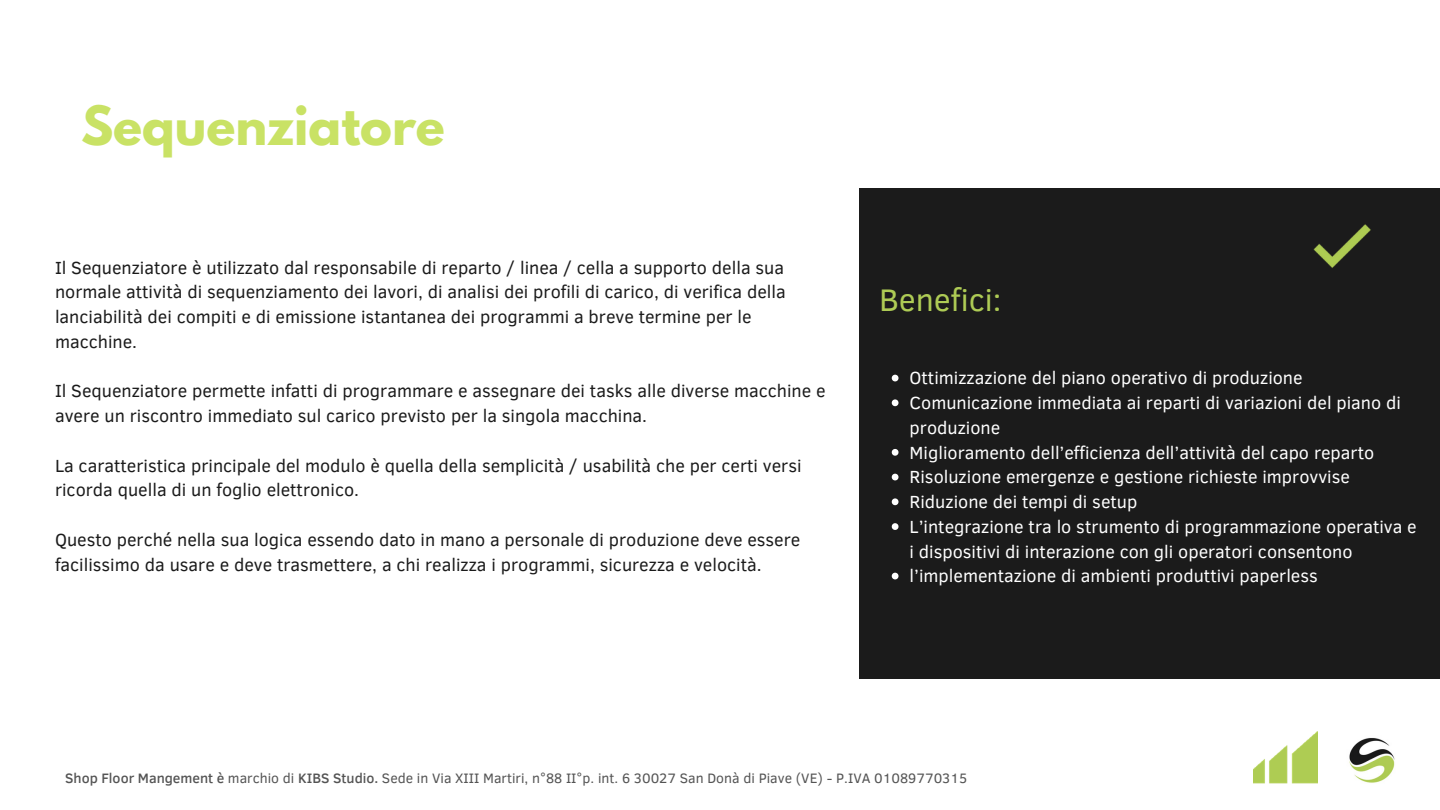
<style>
.page{position:relative;width:1440px;height:810px;background:#fff}
.page>*{position:absolute;margin:0;border:0;box-sizing:border-box;transform-origin:0 0}
.t1{font:700 48px "League Spartan";color:#c9e265}
.t2{font:32px "Clear Sans";color:#aecb55}
.t3{font:18px/24.8px "Clear Sans";color:#1b1b1b}
.t4{font:18px/24.8px "Clear Sans";color:#fff}
.t5{font:14px "Clear Sans";color:#545454}
.s1{font-weight:500}
</style>
<div class="page">
<img style="left:1349px;top:738px;width:46px;height:45px">
<img style="left:1254px;top:731px;width:64px;height:53px">
<div style="left:859px;top:188px;width:581px;height:490px;background:#1b1b1b"></div>
<svg style="left:892px;top:375px;width:7px;height:6px"></svg>
<svg style="left:892px;top:399px;width:7px;height:7px"></svg>
<svg style="left:892px;top:449px;width:7px;height:7px"></svg>
<svg style="left:892px;top:474px;width:7px;height:6px"></svg>
<svg style="left:892px;top:498px;width:7px;height:7px"></svg>
<svg style="left:892px;top:523px;width:7px;height:7px"></svg>
<svg style="left:892px;top:573px;width:7px;height:6px"></svg>
<img style="left:1313px;top:224px;width:58px;height:44px">
<h1 class="t1" style="left:81px;top:102px;width:365px">Sequenziatore</h1>
<p class="t3" style="left:55px;top:254px;width:732px">Il Sequenziatore è utilizzato dal responsabile di reparto / linea / cella a supporto della sua normale attività di sequenziamento dei lavori, di analisi dei profili di carico, di verifica della lanciabilità dei compiti e di emissione istantanea dei programmi a breve termine per le macchine.</p>
<p class="t3" style="left:55px;top:378px;width:772px">Il Sequenziatore permette infatti di programmare e assegnare dei tasks alle diverse macchine e avere un riscontro immediato sul carico previsto per la singola macchina.</p>
<p class="t3" style="left:55px;top:452px;width:748px">La caratteristica principale del modulo è quella della semplicità / usabilità che per certi versi ricorda quella di un foglio elettronico.</p>
<p class="t3" style="left:55px;top:526px;width:747px">Questo perché nella sua logica essendo dato in mano a personale di produzione deve essere facilissimo da usare e deve trasmettere, a chi realizza i programmi, sicurezza e velocità.</p>
<h2 class="t2" style="left:879px;top:276px;width:124px">Benefici:</h2>
<p class="t4" style="left:910px;top:365px;width:509px">Ottimizzazione del piano operativo di produzione Comunicazione immediata ai reparti di variazioni del piano di produzione<br>Miglioramento dell’efficienza dell’attività del capo reparto Risoluzione emergenze e gestione richieste improvvise Riduzione dei tempi di setup<br>L’integrazione tra lo strumento di programmazione operativa e i dispositivi di interazione con gli operatori consentono l’implementazione di ambienti produttivi paperless</p>
<p class="t5" style="left:65px;top:768px;width:904px"><span class="s1">Shop Floor Mangement è</span> marchio di <span class="s1">KIBS Studio.</span> Sede in Via XIII Martiri, n°88 II°p. int. 6 30027 San Donà di Piave (VE) - P.IVA 01089770315</p>
</div>
